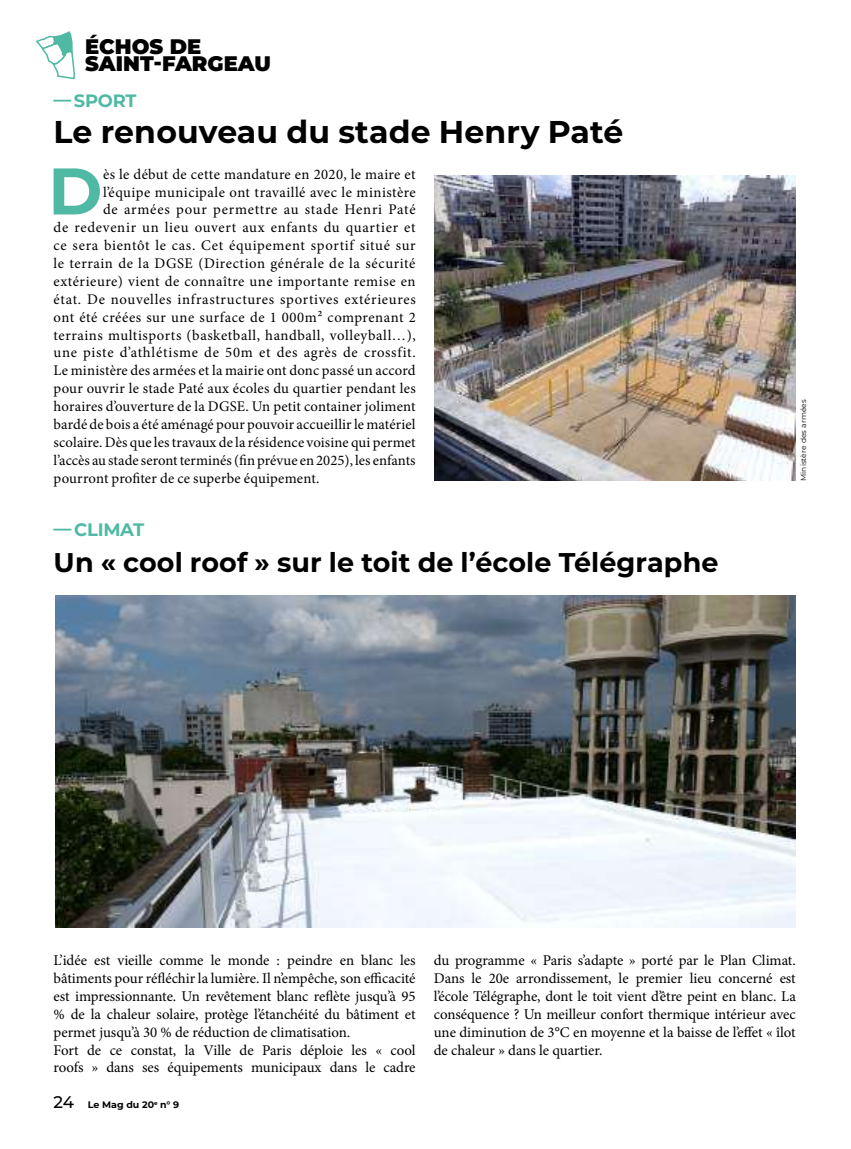
<style>
.page{position:relative;width:851px;height:1149px;background:#fff}
.page>*{position:absolute;margin:0;border:0;box-sizing:border-box;transform-origin:0 0}
.t1{font:700 65.7px "Montserrat";color:#50b9a3}
.t2{font:700 31.5px "Montserrat";letter-spacing:.005em;color:#000}
.t3{font:700 27px "Montserrat";letter-spacing:.005em;color:#000}
.t4{font:900 21px/17.9px "Montserrat";color:#000}
.t5{font:700 18px "Montserrat";letter-spacing:-.015em;color:#50b9a3}
.t6{font:700 17.85px "Montserrat";letter-spacing:-.015em;color:#50b9a3}
.t7{font:14.85px/17.9px "Minion Pro";letter-spacing:-.005em;color:#000}
.t8{font:14.7px "Minion Pro";letter-spacing:.025em;color:#000}
.t9{font:14.7px "Minion Pro";letter-spacing:.05em;color:#000}
.t10{font:14.7px "Minion Pro";letter-spacing:.045em;color:#000}
.t11{font:14.7px "Minion Pro";letter-spacing:.005em;color:#000}
.t12{font:700 9.45px "Montserrat";color:#000}
.t13{font:7.5px "Montserrat";letter-spacing:.01em;color:#000}
.s1{font-weight:500;font-size:16.8px}
</style>
<div class="page">
<svg style="left:35px;top:31px;width:41px;height:49px"></svg>
<img style="left:55px;top:595px;width:740px;height:332px">
<img style="left:434px;top:175px;width:361px;height:305px">
<h3 class="t4" style="left:85px;top:36px;width:187px">ÉCHOS DE<br>SAINT-FARGEAU</h3>
<p class="t6" style="left:54px;top:88px;width:84px">—SPORT</p>
<h2 class="t2" style="left:54px;top:109px;width:571px">Le renouveau du stade Henry Paté</h2>
<h1 class="t1" style="left:48px;top:144px;width:56px">D</h1>
<p class="t8" style="left:103px;top:164px;width:314px">ès le début de cette mandature en 2020, le maire et</p>
<p class="t8" style="left:103px;top:182px;width:314px">l’équipe municipale ont travaillé avec le ministère</p>
<p class="t9" style="left:103px;top:200px;width:314px">de armées pour permettre au stade Henri Paté</p>
<p class="t9" style="left:54px;top:218px;width:363px">de redevenir un lieu ouvert aux enfants du quartier et</p>
<p class="t10" style="left:54px;top:235px;width:363px">ce sera bientôt le cas. Cet équipement sportif situé sur</p>
<p class="t8" style="left:54px;top:253px;width:363px">le terrain de la DGSE (Direction générale de la sécurité</p>
<p class="t8" style="left:54px;top:271px;width:363px">extérieure) vient de connaître une importante remise en</p>
<p class="t10" style="left:54px;top:289px;width:363px">état. De nouvelles infrastructures sportives extérieures</p>
<p class="t8" style="left:54px;top:307px;width:363px">ont été créées sur une surface de 1 000m² comprenant 2</p>
<p class="t8" style="left:54px;top:325px;width:363px">terrains multisports (basketball, handball, volleyball…),</p>
<p class="t9" style="left:54px;top:343px;width:363px">une piste d’athlétisme de 50m et des agrès de crossfit.</p>
<p class="t8" style="left:54px;top:360px;width:363px">Le ministère des armées et la mairie ont donc passé un accord</p>
<p class="t8" style="left:54px;top:378px;width:363px">pour ouvrir le stade Paté aux écoles du quartier pendant les</p>
<p class="t8" style="left:54px;top:396px;width:363px">horaires d’ouverture de la DGSE. Un petit container joliment</p>
<p class="t8" style="left:54px;top:414px;width:363px">bardé de bois a été aménagé pour pouvoir accueillir le matériel</p>
<p class="t8" style="left:54px;top:432px;width:363px">scolaire. Dès que les travaux de la résidence voisine qui permet</p>
<p class="t11" style="left:54px;top:450px;width:363px">l’accès au stade seront terminés (fin prévue en 2025), les enfants</p>
<p class="t8" style="left:54px;top:468px;width:267px">pourront profiter de ce superbe équipement.</p>
<p class="t5" style="left:54px;top:516px;width:92px">—CLIMAT</p>
<h3 class="t3" style="left:54px;top:542px;width:666px">Un « cool roof » sur le toit de l’école Télégraphe</h3>
<p class="t13" style="left:798px;top:480px;width:83px;rotate:-90deg">Ministère des armées</p>
<p class="t7" style="left:54px;top:951px;width:363px">L’idée est vieille comme le monde : peindre en blanc les bâtiments pour réfléchir la lumière. Il n’empêche, son efficacité est impressionnante. Un revêtement blanc reflète jusqu’à 95 % de la chaleur solaire, protège l’étanchéité du bâtiment et permet jusqu’à 30 % de réduction de climatisation.<br>Fort de ce constat, la Ville de Paris déploie les « cool roofs » dans ses équipements municipaux dans le cadre</p>
<p class="t7" style="left:433px;top:951px;width:363px;text-align:justify">du programme « Paris s’adapte » porté par le Plan Climat.<br>Dans le 20e arrondissement, le premier lieu concerné est l’école Télégraphe, dont le toit vient d’être peint en blanc. La conséquence ? Un meilleur confort thermique intérieur avec une diminution de 3°C en moyenne et la baisse de l’effet « îlot de chaleur » dans le quartier.</p>
<p class="t12" style="left:54px;top:1097px;width:127px"><span class="s1">24</span> Le Mag du 20<sup>e</sup> n° 9</p>
</div>
